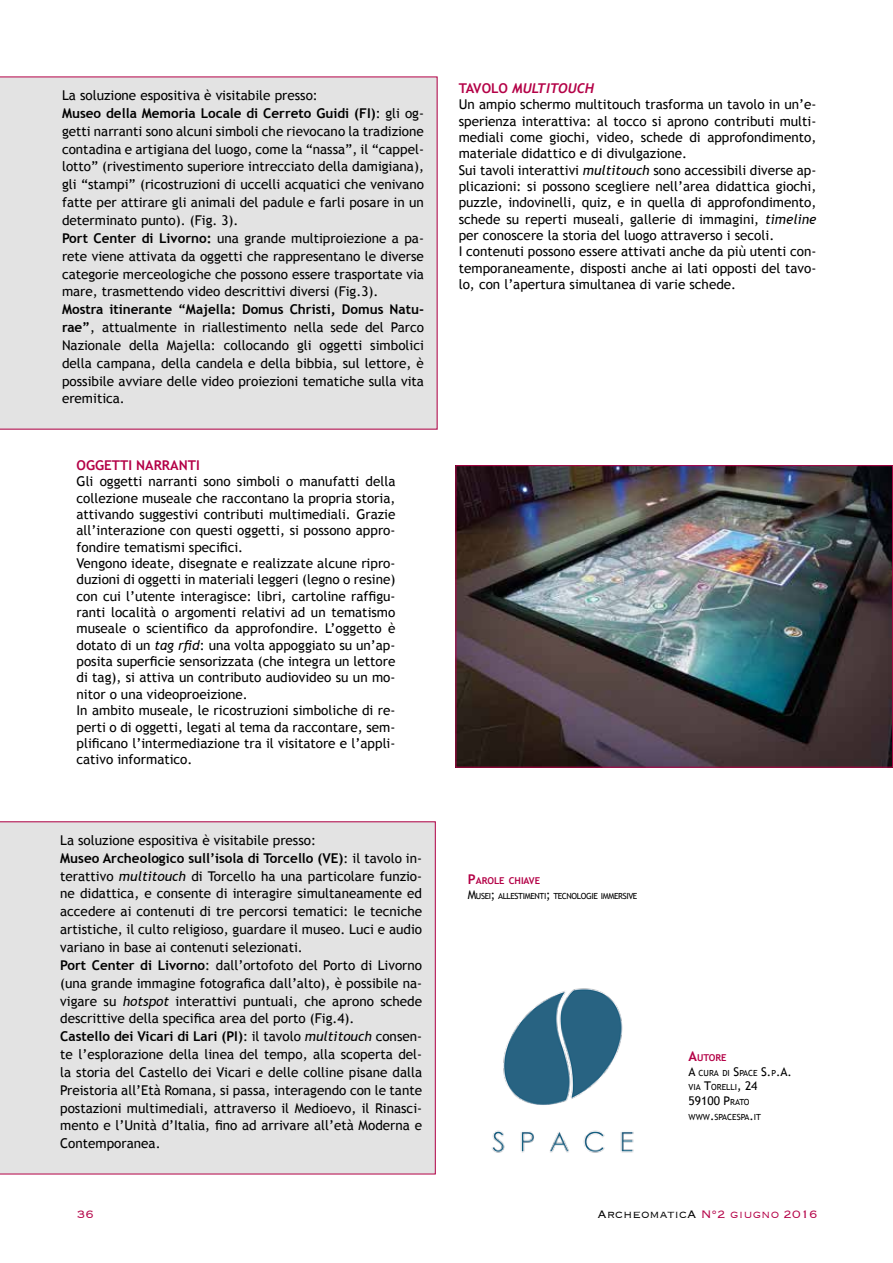
<style>
.page{position:relative;width:893px;height:1263px;background:#fff}
.page>*{position:absolute;margin:0;border:0;box-sizing:border-box;transform-origin:0 0}
.t1{font:300 14.1px "Copperplate";color:#b40247}
.t2{font:13.5px/17.9px "Trebuchet MS";color:#000}
.t3{font:italic 700 13.5px "Trebuchet";color:#b40247}
.t4{font:700 13.5px "Trebuchet MS";color:#b40247}
.t5{font:12px "Trebuchet MS";color:#000}
.t6{font:700 9.45px "Trebuchet MS";color:#b40247}
.t7{font:8.4px/14.7px "Trebuchet MS";color:#000}
.t8{font:8.4px "Trebuchet MS";letter-spacing:-.045em;color:#000}
.s1{font-weight:700}
.s2{font-style:italic}
.s3{font-family:"Trebuchet MS";font-style:normal}
.s4{font-size:13.5px}
.s5{font-size:12px}
.s6{font-size:8.4px}
.s7{color:#000}
</style>
<div class="page">
<div style="left:0;top:77px;width:437px;height:352px;background:#e3e3e3"></div>
<div style="left:0;top:821px;width:436px;height:353px;background:#e3e3e3"></div>
<img style="left:492px;top:988px;width:142px;height:165px">
<img style="left:457px;top:467px;width:434px;height:298px">
<div style="left:455px;top:465px;width:438px;height:302px;border:1px solid #b40247"></div>
<p class="t2" style="left:62px;top:86px;width:363px">La soluzione espositiva è visitabile presso:<br><span class="s1">Museo della Memoria Locale di Cerreto Guidi (FI)</span>: gli og&shy;getti narranti sono alcuni simboli che rievocano la tradizione contadina e artigiana del luogo, come la “nassa”, il “cappel&shy;lotto” (rivestimento superiore intrecciato della damigiana), gli “stampi” (ricostruzioni di uccelli acquatici che venivano fatte per attirare gli animali del padule e farli posare in un determinato punto). (Fig. 3).<br><span class="s1">Port Center di Livorno:</span> una grande multiproiezione a pa&shy;rete viene attivata da oggetti che rappresentano le diverse categorie merceologiche che possono essere trasportate via mare, trasmettendo video descrittivi diversi (Fig.3).</p>
<p class="t2" style="left:62px;top:301px;width:363px;text-align:justify"><span class="s1">Mostra itinerante “Majella: Domus Christi, Domus Natu&shy;rae”</span>, attualmente in riallestimento nella sede del Parco Nazionale della Majella: collocando gli oggetti simbolici della campana, della candela e della bibbia, sul lettore, è possibile avviare delle video proiezioni tematiche sulla vita eremitica.</p>
<p class="t4" style="left:77px;top:457px;width:125px">OGGETTI NARRANTI</p>
<p class="t2" style="left:77px;top:473px;width:320px;line-height:16.4px">Gli oggetti narranti sono simboli o manufatti della collezione museale che raccontano la propria storia, attivando suggestivi contributi multimediali. Grazie all’interazione con questi oggetti, si possono appro&shy;fondire tematismi specifici.<br>Vengono ideate, disegnate e realizzate alcune ripro&shy;duzioni di oggetti in materiali leggeri (legno o resine) con cui l’utente interagisce: libri, cartoline raffigu&shy;ranti località o argomenti relativi ad un tematismo museale o scientifico da approfondire. L’oggetto è dotato di un <span class="s2">tag rfid</span>: una volta appoggiato su un’ap&shy;posita superficie sensorizzata (che integra un lettore di tag), si attiva un contributo audiovideo su un mo&shy;nitor o una videoproeizione.<br>In ambito museale, le ricostruzioni simboliche di re&shy;perti o di oggetti, legati al tema da raccontare, sem&shy;plificano l’intermediazione tra il visitatore e l’appli&shy;cativo informatico.</p>
<p class="t2" style="left:60px;top:831px;width:363px">La soluzione espositiva è visitabile presso:<br><span class="s1">Museo Archeologico sull’isola di Torcello (VE)</span>: il tavolo in&shy;terattivo <span class="s2">multitouch</span> di Torcello ha una particolare funzio&shy;ne didattica, e consente di interagire simultaneamente ed accedere ai contenuti di tre percorsi tematici: le tecniche artistiche, il culto religioso, guardare il museo. Luci e audio variano in base ai contenuti selezionati.<br><span class="s1">Port Center di Livorno</span>: dall’ortofoto del Porto di Livorno (una grande immagine fotografica dall’alto), è possibile na&shy;vigare su <span class="s2">hotspot</span> interattivi puntuali, che aprono schede descrittive della specifica area del porto (Fig.4).<br><span class="s1">Castello dei Vicari di Lari (PI)</span>: il tavolo <span class="s2">multitouch</span> consen&shy;te l’esplorazione della linea del tempo, alla scoperta del&shy;la storia del Castello dei Vicari e delle colline pisane dalla Preistoria all’Età Romana, si passa, interagendo con le tante postazioni multimediali, attraverso il Medioevo, il Rinasci&shy;mento e l’Unità d’Italia, fino ad arrivare all’età Moderna e Contemporanea.</p>
<p class="t3" style="left:459px;top:80px;width:137px"><span class="s3">TAVOLO</span> MULTITOUCH</p>
<p class="t2" style="left:459px;top:96px;width:359px;line-height:16.4px">Un ampio schermo multitouch trasforma un tavolo in un’e&shy;sperienza interattiva: al tocco si aprono contributi multi&shy;mediali come giochi, video, schede di approfondimento, materiale didattico e di divulgazione.<br>Sui tavoli interattivi <span class="s2">multitouch</span> sono accessibili diverse ap&shy;plicazioni: si possono scegliere nell’area didattica giochi, puzzle, indovinelli, quiz, e in quella di approfondimento, schede su reperti museali, gallerie di immagini, <span class="s2">timeline </span>per conoscere la storia del luogo attraverso i secoli.<br>I contenuti possono essere attivati anche da più utenti con&shy;temporaneamente, disposti anche ai lati opposti del tavo&shy;lo, con l’apertura simultanea di varie schede.</p>
<p class="t6" style="left:468px;top:875px;width:74px"><span class="s4">P</span>AROLE CHIAVE</p>
<p class="t8" style="left:468px;top:891px;width:171px"><span class="s5">M</span>USEI<span class="s5">;</span> ALLESTIMENTI<span class="s5">;</span> TECNOLOGIE IMMERSIVE</p>
<p class="t6" style="left:688px;top:1052px;width:39px"><span class="s4">A</span>UTORE</p>
<p class="t7" style="left:688px;top:1065px;width:105px"><span class="s5">A</span> CURA DI <span class="s5">S</span>PACE <span class="s5">S.</span>P<span class="s5">.A.<br></span>VIA <span class="s5">T</span>ORELLI<span class="s5">, 24</span></p>
<p class="t5" style="left:688px;top:1094px;width:62px">59100 P<span class="s6">RATO</span></p>
<p class="t7" style="left:688px;top:1109px;width:74px">WWW<span class="s5">.</span>SPACESPA<span class="s5">.</span>IT</p>
<p class="t1" style="left:77px;top:1205px;width:19px">36</p>
<p class="t1" style="left:597px;top:1205px;width:222px"><span class="s7">ArcheomaticA</span> N°2 giugno 2016</p>
</div>
